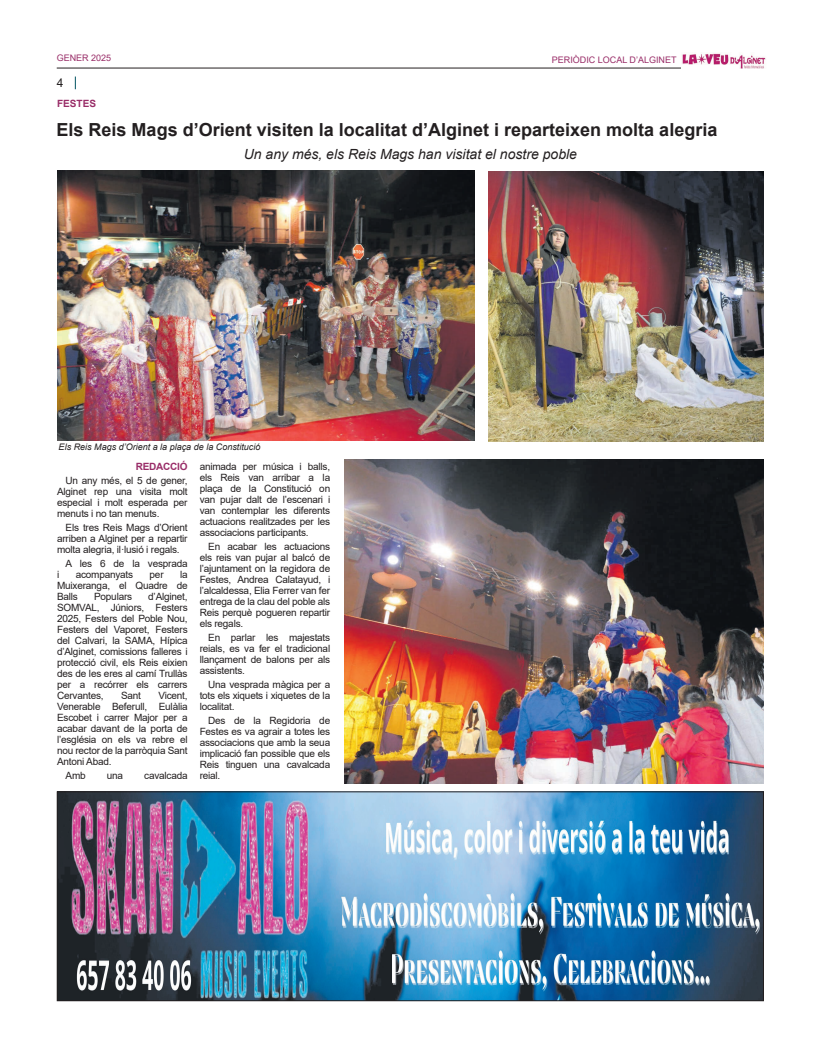
<style>
.page{position:relative;width:820px;height:1049px;background:#fff}
.page>*{position:absolute;margin:0;border:0;box-sizing:border-box;transform-origin:0 0}
.Titulares_menores{font:700 18px "Arial";color:#231f20}
.Titulares_menores-2{font:italic 14px "Arial";color:#231f20}
.t1{font:12px "Arial";color:#231f20}
.TEXTO_INFORMADOR{font:10px/11px "Arial";letter-spacing:-.02em;color:#231f20;text-align:justify}
.TEXTO_INFORMADOR-2{font:700 10px "Arial";letter-spacing:-.02em;color:#992d68}
.Titulares_menores-3{font:700 10px "Arial";color:#992d68}
.Titulares_menores-4{font:italic 9px "Arial";color:#231f20}
.t2{font:9px "Arial";color:#992d68}
</style>
<div class="page">
<hr style="left:57px;top:68px;width:706px;height:1px;background:#231f20">
<svg style="left:75px;top:77px;width:1px;height:12px"></svg>
<img style="left:680px;top:53px;width:85px;height:15px">
<img style="left:59px;top:794px;width:702px;height:205px">
<div style="left:57px;top:792px;width:706px;height:209px;border:1px solid #231f20"></div>
<img style="left:57px;top:171px;width:417px;height:270px">
<img style="left:344px;top:459px;width:419px;height:324px">
<img style="left:488px;top:171px;width:275px;height:270px">
<p class="t2" style="left:57px;top:51px;width:56px">GENER 2025</p>
<p class="t2" style="left:551px;top:53px;width:126px">PERIÒDIC LOCAL D’ALGINET</p>
<p class="Titulares_menores-3" style="left:57px;top:96px;width:40px">FESTES</p>
<p class="Titulares_menores" style="left:56px;top:117px;width:662px">Els Reis Mags d’Orient visiten la localitat d’Alginet i reparteixen molta alegria</p>
<p class="t1" style="left:57px;top:75px;width:8px">4</p>
<p class="Titulares_menores-2" style="left:244px;top:145px;width:335px">Un any més, els Reis Mags han visitat el nostre poble</p>
<p class="Titulares_menores-4" style="left:59px;top:441px;width:203px">Els Reis Mags d’Orient a la plaça de la Constitució</p>
<p class="TEXTO_INFORMADOR-2" style="left:136px;top:459px;width:53px">REDACCIÓ</p>
<p class="TEXTO_INFORMADOR" style="left:57px;top:475px;width:132px;text-indent:9px">Un any més, el 5 de gener, Alginet rep una visita molt especial i molt esperada per menuts i no tan menuts.</p>
<p class="TEXTO_INFORMADOR" style="left:57px;top:522px;width:132px;text-indent:9px">Els tres Reis Mags d’Orient arriben a Alginet per a repartir molta alegria, il·lusió i regals.</p>
<p class="TEXTO_INFORMADOR" style="left:66px;top:558px;width:123px">A les 6 de la vesprada</p>
<p class="TEXTO_INFORMADOR" style="left:57px;top:569px;width:4px">i</p>
<p class="TEXTO_INFORMADOR" style="left:76px;top:569px;width:59px">acompanyats</p>
<p class="TEXTO_INFORMADOR" style="left:149px;top:569px;width:16px">per</p>
<p class="TEXTO_INFORMADOR" style="left:57px;top:569px;width:132px;text-indent:123px">la Muixeranga, el Quadre de Balls</p>
<p class="TEXTO_INFORMADOR" style="left:57px;top:591px;width:132px;text-indent:91px">d’Alginet, SOMVAL, Júniors, Festers 2025, Festers del Poble Nou, Festers del Vaporet, Festers del Calvari, la SAMA, Hípica d’Alginet, comissions falleres i protecció civil, els Reis eixien des de les eres al camí Trullàs per a recórrer els carrers Cervantes,</p>
<p class="TEXTO_INFORMADOR" style="left:94px;top:591px;width:40px">Populars</p>
<p class="TEXTO_INFORMADOR" style="left:121px;top:690px;width:21px">Sant</p>
<p class="TEXTO_INFORMADOR" style="left:57px;top:690px;width:132px;text-indent:101px">Vicent, Venerable Beferull, Eulàlia Escobet i carrer Major per a acabar davant de la porta de l’església on els va rebre el nou rector de la parròquia Sant Antoni Abad.</p>
<p class="TEXTO_INFORMADOR" style="left:66px;top:770px;width:22px">Amb</p>
<p class="TEXTO_INFORMADOR" style="left:107px;top:770px;width:18px">una</p>
<p class="TEXTO_INFORMADOR" style="left:144px;top:770px;width:45px">cavalcada</p>
<p class="TEXTO_INFORMADOR" style="left:200px;top:461px;width:132px">animada per música i balls, els Reis van arribar a la plaça de la Constitució on van pujar dalt de l’escenari i van contemplar les diferents actuacions realitzades per les associacions participants.</p>
<p class="TEXTO_INFORMADOR" style="left:200px;top:541px;width:132px;text-indent:9px">En acabar les actuacions els reis van pujar al balcó de l’ajuntament on la regidora de Festes, Andrea Calatayud, i l’alcaldessa, Elia Ferrer van fer entrega de la clau del poble als Reis perquè pogueren repartir els regals.</p>
<p class="TEXTO_INFORMADOR" style="left:200px;top:632px;width:132px;text-indent:9px">En parlar les majestats reials, es va fer el tradicional llançament de balons per als assistents.</p>
<p class="TEXTO_INFORMADOR" style="left:200px;top:679px;width:132px;text-indent:9px">Una vesprada màgica per a tots els xiquets i xiquetes de la localitat.</p>
<p class="TEXTO_INFORMADOR" style="left:200px;top:715px;width:132px;text-indent:9px">Des de la Regidoria de Festes es va agrair a totes les associacions que amb la seua implicació fan possible que els Reis tinguen una cavalcada reial.</p>
</div>
